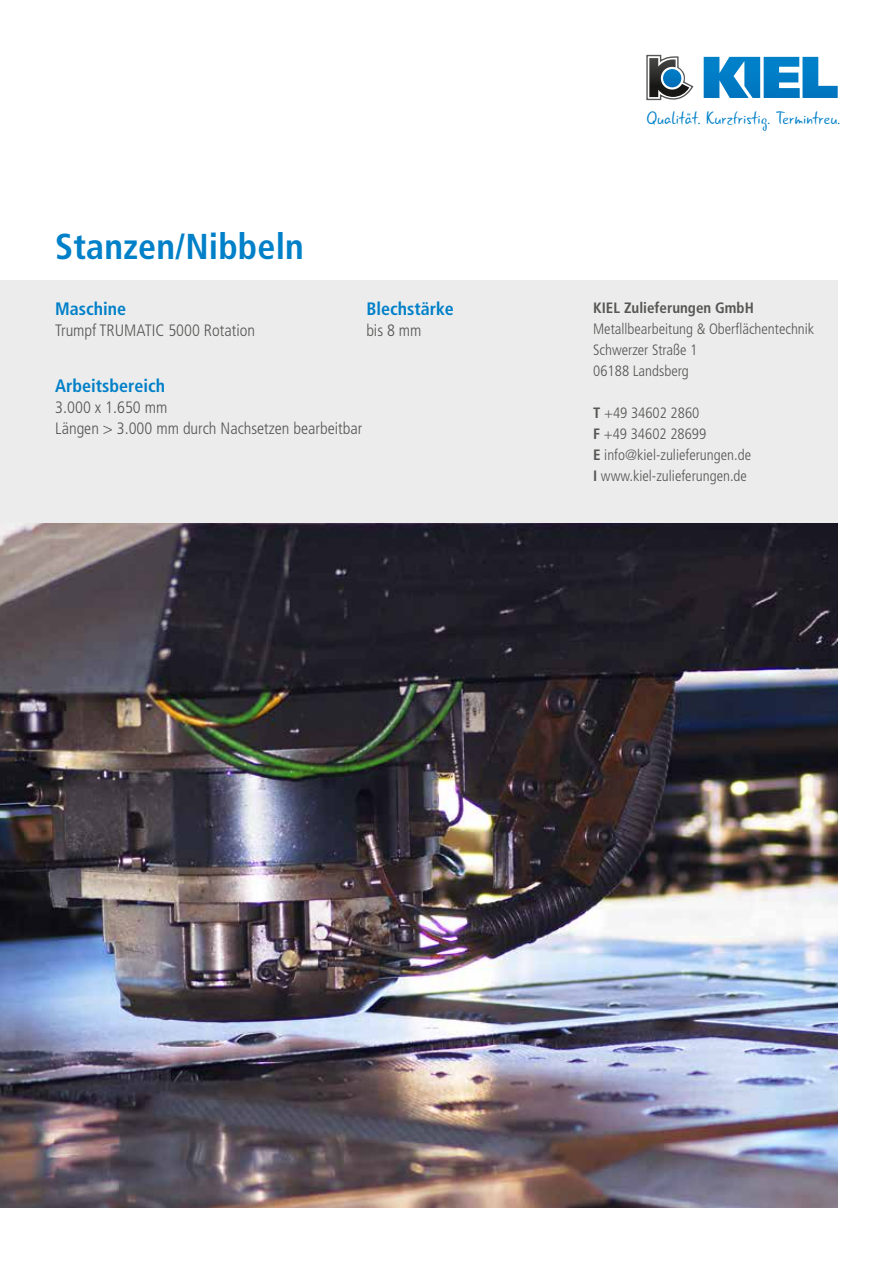
<style>
.page{position:relative;width:893px;height:1263px;background:#fff}
.page>*{position:absolute;margin:0;border:0;box-sizing:border-box;transform-origin:0 0}
.t1{font:700 condensed 36px "Frutiger LT";letter-spacing:.005em;color:#0080c8}
.t2{font:700 condensed 18px "Frutiger LT";color:#0080c8}
.t3{font:18px "Gunny Rewritten";letter-spacing:.005em;color:#0080c8}
.t4{font:300 condensed 16.5px/21px "Frutiger LT";color:#565655}
.t5{font:300 condensed 15px/21px "Frutiger LT";color:#565655}
.t6{font:700 condensed 15px "Frutiger LT";color:#565655}
.s1{font-weight:700}
</style>
<div class="page">
<img style="left:0;top:523px;width:838px;height:685px">
<div style="left:0;top:281px;width:838px;height:242px;background:#ececec"></div>
<svg style="left:646px;top:55px;width:48px;height:45px"></svg>
<svg style="left:662px;top:68px;width:20px;height:20px"></svg>
<div style="left:661px;top:67px;width:22px;height:23px;border:2px solid #fff;border-radius:50%"></div>
<svg style="left:704px;top:57px;width:134px;height:41px"></svg>
<h1 class="t1" style="left:55px;top:226px;width:250px">Stanzen/Nibbeln</h1>
<p class="t2" style="left:55px;top:298px;width:73px">Maschine</p>
<p class="t4" style="left:55px;top:320px;width:201px">Trumpf TRUMATIC 5000 Rotation</p>
<p class="t2" style="left:366px;top:298px;width:89px">Blechstärke</p>
<p class="t4" style="left:366px;top:320px;width:57px">bis 8 mm</p>
<p class="t2" style="left:55px;top:375px;width:111px">Arbeitsbereich</p>
<p class="t4" style="left:55px;top:397px;width:309px">3.000 x 1.650 mm<br>Längen &gt; 3.000 mm durch Nachsetzen bearbeitbar</p>
<p class="t3" style="left:646px;top:107px;width:196px">Qualität. Kurzfristig. Termintreu.</p>
<p class="t6" style="left:593px;top:299px;width:162px">KIEL Zulieferungen GmbH</p>
<p class="t5" style="left:593px;top:319px;width:223px">Metallbearbeitung &amp; Oberflächentechnik<br>Schwerzer Straße 1<br>06188 Landsberg</p>
<p class="t5" style="left:593px;top:403px;width:159px"><span class="s1">T</span> +49 34602 2860<br><span class="s1">F</span> +49 34602 28699<br><span class="s1">E</span> info@kiel-zulieferungen.de<br><span class="s1">I</span> www.kiel-zulieferungen.de</p>
</div>
